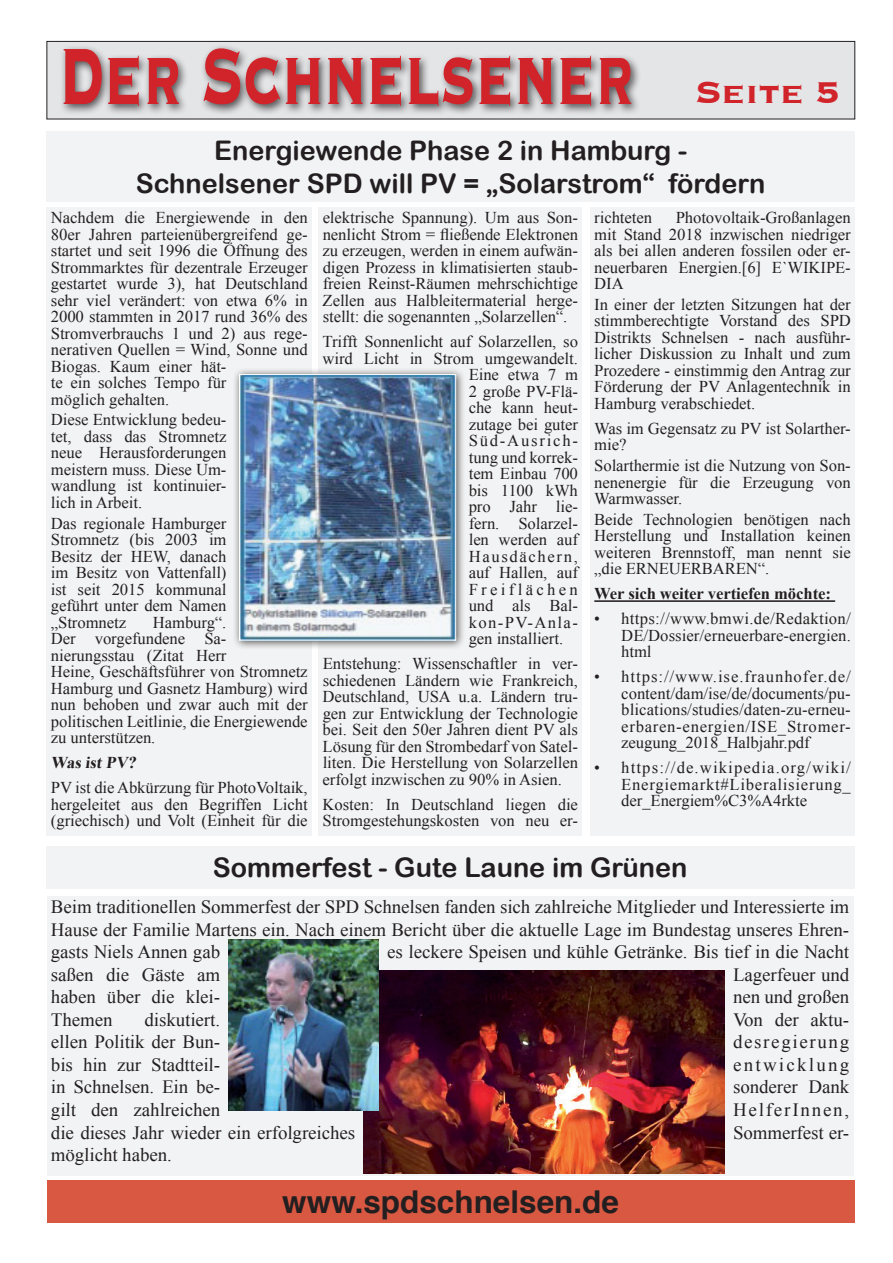
<style>
.page{position:relative;width:893px;height:1263px;background:#fff}
.page>*{position:absolute;margin:0;border:0;box-sizing:border-box;transform-origin:0 0}
.t1{font:700 104.55px "Copperplate";color:#d1232a;scale:.61 1}
.t2{font:700 39px "Copperplate";color:#d1232a}
.t3{font:700 31.5px "Helvetica";color:#231f20}
.t4{font:27px/32.4px "Arial Rounded MT Bold";color:#231f20;text-align:center}
.t5{font:18.75px/22.5px "Times New Roman";color:#231f20;text-align:justify}
.t6{font:16.5px/16.5px "Times New Roman";color:#231f20;text-align:justify}
.t7{font:700 16.5px "Times New Roman";color:#231f20}
</style>
<div class="page">
<div style="left:47px;top:207px;width:265px;height:629px;background:#f2f3f4"></div>
<div style="left:318px;top:207px;width:264px;height:629px;background:#f2f3f4"></div>
<div style="left:590px;top:207px;width:265px;height:629px;background:#f2f3f4"></div>
<hr style="left:594px;top:600px;width:241px;height:2px;background:#231f20">
<div style="left:47px;top:1181px;width:808px;height:42px;background:#d95842"></div>
<div style="left:47px;top:131px;width:808px;height:71px;background:#f2f3f4"></div>
<div style="left:47px;top:41px;width:808px;height:78px;background:#e4e5e7"></div>
<div style="left:47px;top:41px;width:808px;height:78px;border:1px solid #231f20"></div>
<div style="left:59px;top:43px;width:582px;height:73px;background:#231f20;opacity:.75"></div>
<div style="left:232px;top:367px;width:234px;height:283px;background:#231f20;opacity:.75"></div>
<img style="left:241px;top:376px;width:213px;height:262px">
<div style="left:239px;top:374px;width:217px;height:266px;border:1px solid #fff"></div>
<div style="left:47px;top:896px;width:806px;height:280px;background:#f2f3f4"></div>
<div style="left:46px;top:846px;width:808px;height:43px;background:#f2f3f4"></div>
<img style="left:364px;top:971px;width:361px;height:202px">
<img style="left:229px;top:940px;width:150px;height:170px">
<h1 class="t1" style="left:58px;top:7px;width:945px">Der Schnelsener</h1>
<h2 class="t2" style="left:696px;top:67px;width:146px">Seite 5</h2>
<h3 class="t4" style="left:136px;top:134px;width:631px">Energiewende Phase 2 in Hamburg -<br>Schnelsener SPD will PV = „Solarstrom“ fördern</h3>
<p class="t6" style="left:51px;top:209px;width:259px;text-align:left">Nachdem die Energiewende in den<br>80er Jahren parteienübergreifend ge&shy;startet und seit 1996 die Öffnung des<br>Strommarktes für dezentrale Erzeuger gestartet wurde 3), hat Deutschland sehr viel verändert: von etwa 6% in<br>2000 stammten in 2017 rund 36% des<br>Stromverbrauchs 1 und 2) aus rege&shy;nerativen Quellen = Wind, Sonne und<br>Biogas. Kaum einer hät-<br>te ein solches Tempo für<br>möglich gehalten.</p>
<p class="t6" style="left:51px;top:411px;width:177px">Diese Entwicklung bedeu&shy;tet, dass das Stromnetz neue Herausforderungen meistern muss. Diese Um&shy;wandlung ist kontinuier&shy;lich in Arbeit.</p>
<p class="t6" style="left:51px;top:514px;width:177px">Das regionale Hamburger Stromnetz (bis 2003 im Besitz der HEW, danach im Besitz von Vattenfall) ist seit 2015 kommunal geführt unter dem Namen „Stromnetz</p>
<p class="t6" style="left:51px;top:613px;width:259px;text-align:left;text-indent:102px">Hamburg“.<br>Der vorgefundene Sa&shy;nierungsstau (Zitat Herr<br>Heine, Geschäftsführer von Stromnetz<br>Hamburg und Gasnetz Hamburg) wird nun behoben und zwar auch mit der politischen Leitlinie, die Energiewende zu unterstützen.</p>
<p class="t7" style="left:51px;top:751px;width:89px">Was ist PV?</p>
<p class="t6" style="left:51px;top:779px;width:259px">PV ist die Abkürzung für PhotoVoltaik, hergeleitet aus den Begriffen Licht (griechisch) und Volt (Einheit für die</p>
<p class="t6" style="left:323px;top:209px;width:257px">elektrische Spannung). Um aus Son&shy;nenlicht Strom = fließende Elektronen zu erzeugen, werden in einem aufwän&shy;digen Prozess in klimatisierten staub&shy;freien Reinst-Räumen mehrschichtige Zellen aus Halbleitermaterial herge&shy;stellt: die sogenannten „Solarzellen“.</p>
<p class="t6" style="left:323px;top:333px;width:257px">Trifft Sonnenlicht auf Solarzellen, so</p>
<p class="t6" style="left:323px;top:349px;width:257px">wird Licht in Strom umgewandelt.</p>
<p class="t6" style="left:469px;top:366px;width:111px">Eine etwa 7 m</p>
<p class="t6" style="left:469px;top:382px;width:111px">2 große PV-Flä-</p>
<p class="t6" style="left:469px;top:399px;width:111px">che kann heut-</p>
<p class="t6" style="left:469px;top:415px;width:111px">zutage bei guter</p>
<p class="t6" style="left:469px;top:432px;width:111px">Süd-Ausrich-</p>
<p class="t6" style="left:469px;top:448px;width:111px">tung und korrek-</p>
<p class="t6" style="left:469px;top:465px;width:111px">tem Einbau 700</p>
<p class="t6" style="left:469px;top:481px;width:111px">bis 1100 kWh</p>
<p class="t6" style="left:469px;top:498px;width:111px">pro Jahr lie-</p>
<p class="t6" style="left:469px;top:514px;width:111px">fern. Solarzel-</p>
<p class="t6" style="left:469px;top:531px;width:111px">len werden auf</p>
<p class="t6" style="left:469px;top:547px;width:111px">Hausdächern,</p>
<p class="t6" style="left:469px;top:564px;width:111px">auf Hallen, auf</p>
<p class="t6" style="left:469px;top:580px;width:111px">Freiflächen</p>
<p class="t6" style="left:469px;top:597px;width:111px">und als Bal-</p>
<p class="t6" style="left:469px;top:613px;width:111px">kon-PV-Anla-</p>
<p class="t6" style="left:469px;top:630px;width:96px">gen installiert.</p>
<p class="t6" style="left:323px;top:655px;width:257px">Entstehung: Wissenschaftler in ver&shy;schiedenen Ländern wie Frankreich, Deutschland, USA u.a. Ländern tru&shy;gen zur Entwicklung der Technologie bei. Seit den 50er Jahren dient PV als Lösung für den Strombedarf von Satel&shy;liten. Die Herstellung von Solarzellen erfolgt inzwischen zu 90% in Asien.</p>
<p class="t6" style="left:323px;top:795px;width:257px">Kosten: In Deutschland liegen die<br>Stromgestehungskosten von neu er-</p>
<p class="t6" style="left:594px;top:209px;width:258px;text-indent:81px">Photovoltaik-Großanlagen mit Stand 2018 inzwischen niedriger als bei allen anderen fossilen oder er&shy;neuerbaren Energien.[6] E`WIKIPE-DIA</p>
<p class="t6" style="left:594px;top:296px;width:258px">In einer der letzten Sitzungen hat der stimmberechtigte Vorstand des SPD Distrikts Schnelsen - nach ausführ&shy;licher Diskussion zu Inhalt und zum Prozedere - einstimmig den Antrag zur Förderung der PV Anlagentechnik in Hamburg verabschiedet.</p>
<p class="t6" style="left:594px;top:420px;width:258px">Was im Gegensatz zu PV ist Solarther&shy;mie?</p>
<p class="t6" style="left:594px;top:457px;width:258px">Solarthermie ist die Nutzung von Son&shy;nenenergie für die Erzeugung von Warmwasser.</p>
<p class="t6" style="left:594px;top:511px;width:258px">Beide Technologien benötigen nach Herstellung und Installation keinen weiteren Brennstoff, man nennt sie „die ERNEUERBAREN“.</p>
<p class="t7" style="left:594px;top:582px;width:239px">Wer sich weiter vertiefen möchte:</p>
<p class="t6" style="left:621px;top:610px;width:231px;text-indent:-27px">• https://www.bmwi.de/Redaktion/ DE/Dossier/erneuerbare-energien. html</p>
<p class="t6" style="left:621px;top:668px;width:231px;text-indent:-27px">• https://www.ise.fraunhofer.de/ content/dam/ise/de/documents/pu&shy;blications/studies/daten-zu-erneu&shy;erbaren-energien/ISE_Stromer&shy;zeugung_2018_Halbjahr.pdf</p>
<p class="t6" style="left:621px;top:759px;width:231px;text-indent:-27px">• https://de.wikipedia.org/wiki/ Energiemarkt#Liberalisierung_ der_Energiem%C3%A4rkte</p>
<p class="t6" style="left:594px;top:209px;width:60px">richteten</p>
<h3 class="t4" style="left:213px;top:851px;width:476px">Sommerfest - Gute Laune im Grünen</h3>
<p class="t5" style="left:51px;top:896px;width:800px">Beim traditionellen Sommerfest der SPD Schnelsen fanden sich zahlreiche Mitglieder und Interessierte im Hause der Familie Martens ein. Nach einem Bericht über die aktuelle Lage im Bundestag unseres Ehren&shy;gasts Niels Annen gab</p>
<p class="t5" style="left:387px;top:941px;width:464px">es leckere Speisen und kühle Getränke. Bis tief in die Nacht</p>
<p class="t5" style="left:51px;top:963px;width:171px">saßen die Gäste am</p>
<p class="t5" style="left:733px;top:963px;width:118px">Lagerfeuer und</p>
<p class="t5" style="left:51px;top:986px;width:171px">haben über die klei-</p>
<p class="t5" style="left:733px;top:986px;width:118px">nen und großen</p>
<p class="t5" style="left:51px;top:1008px;width:63px">Themen</p>
<p class="t5" style="left:145px;top:1008px;width:77px">diskutiert.</p>
<p class="t5" style="left:733px;top:1008px;width:118px">Von der aktu-</p>
<p class="t5" style="left:51px;top:1031px;width:171px">ellen Politik der Bun-</p>
<p class="t5" style="left:733px;top:1031px;width:118px">desregierung</p>
<p class="t5" style="left:51px;top:1053px;width:171px">bis hin zur Stadtteil-</p>
<p class="t5" style="left:733px;top:1053px;width:118px">entwicklung</p>
<p class="t5" style="left:51px;top:1076px;width:171px">in Schnelsen. Ein be-</p>
<p class="t5" style="left:733px;top:1076px;width:118px">sonderer Dank</p>
<p class="t5" style="left:51px;top:1098px;width:171px">gilt den zahlreichen</p>
<p class="t5" style="left:733px;top:1098px;width:118px">HelferInnen,</p>
<p class="t5" style="left:51px;top:1121px;width:306px">die dieses Jahr wieder ein erfolgreiches</p>
<p class="t5" style="left:733px;top:1121px;width:118px">Sommerfest er-</p>
<p class="t5" style="left:51px;top:1143px;width:123px">möglicht haben.</p>
<h3 class="t3" style="left:282px;top:1177px;width:338px">www.spdschnelsen.de</h3>
</div>
